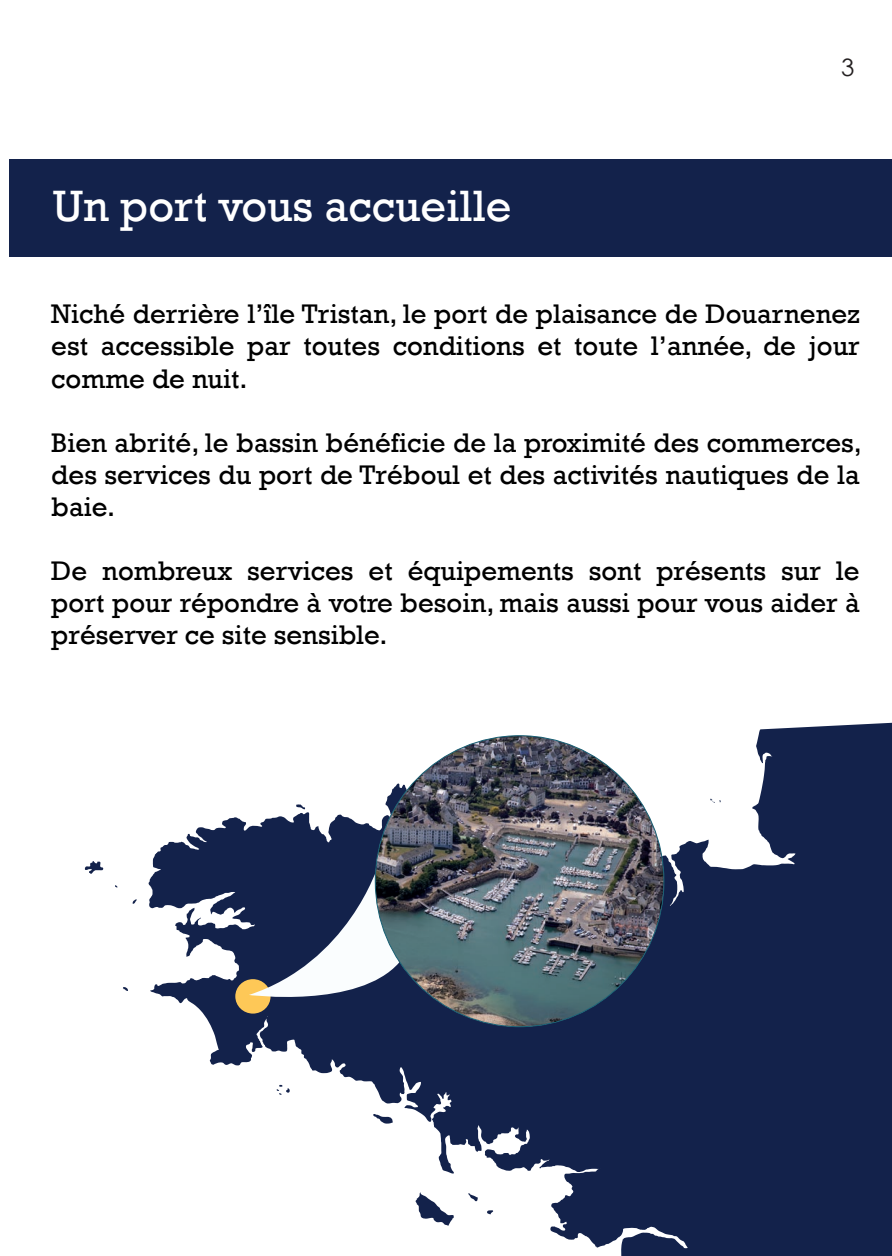
<style>
.page{position:relative;width:892px;height:1256px;background:#fff}
.page>*{position:absolute;margin:0;border:0;box-sizing:border-box;transform-origin:0 0}
.t1{font:45px "Rockwell";color:#fff}
.t2{font:27.6px/32.1px "Rockwell";color:#000;text-align:justify}
.t3{font:24px "Century Gothic";color:#231f20}
</style>
<div class="page">
<div style="left:9px;top:160px;width:882px;height:97px;background:#13224b"></div>
<svg style="left:148px;top:722px;width:743px;height:533px;fill:#13224b"></svg>
<svg style="left:295px;top:804px;width:10px;height:5px"></svg>
<svg style="left:85px;top:861px;width:18px;height:12px"></svg>
<svg style="left:709px;top:798px;width:11px;height:5px"></svg>
<svg style="left:132px;top:899px;width:5px;height:5px"></svg>
<svg style="left:123px;top:987px;width:5px;height:4px"></svg>
<svg style="left:373px;top:1113px;width:20px;height:10px"></svg>
<svg style="left:415px;top:1191px;width:38px;height:34px"></svg>
<svg style="left:467px;top:1192px;width:10px;height:9px"></svg>
<svg style="left:486px;top:1209px;width:7px;height:5px"></svg>
<svg style="left:276px;top:1084px;width:15px;height:11px"></svg>
<div style="left:235px;top:979px;width:35px;height:34px;background:#fec857;border-radius:50%"></div>
<svg style="left:249px;top:865px;width:126px;height:144px"></svg>
<img style="left:375px;top:735px;width:288px;height:291px">
<h1 class="t1" style="left:53px;top:180px;width:460px">Un port vous accueille</h1>
<p class="t3" style="left:840px;top:53px;width:15px">3</p>
<p class="t2" style="left:51px;top:298px;width:809px">Niché derrière l’île Tristan, le port de plaisance de Douarnenez est accessible par toutes conditions et toute l’année, de jour comme de nuit.</p>
<p class="t2" style="left:51px;top:427px;width:811px">Bien abrité, le bassin bénéficie de la proximité des commerces, des services du port de Tréboul et des activités nautiques de la baie.</p>
<p class="t2" style="left:51px;top:555px;width:809px">De nombreux services et équipements sont présents sur le port pour répondre à votre besoin, mais aussi pour vous aider à préserver ce site sensible.</p>
</div>
